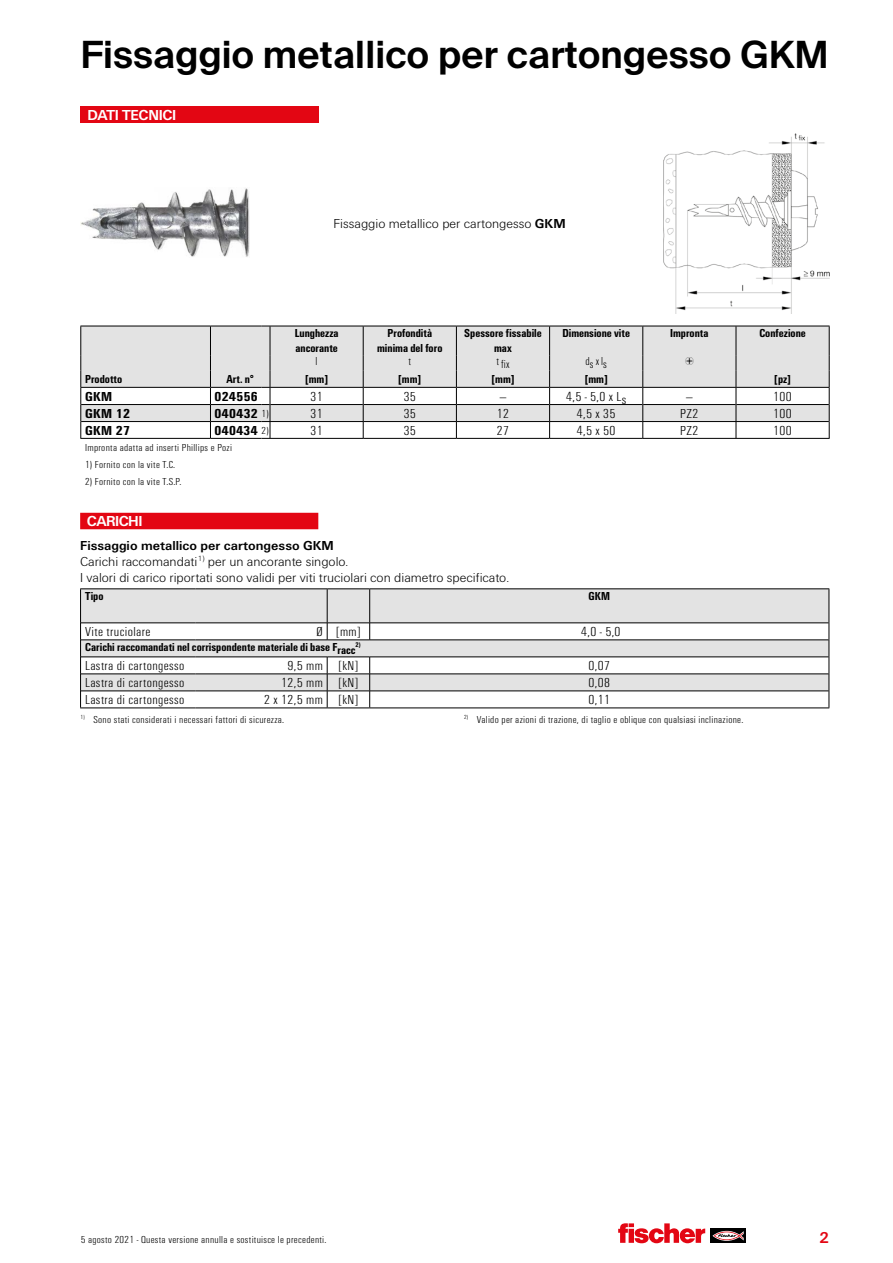
<style>
.page{position:relative;width:893px;height:1263px;background:#fff}
.page>*{position:absolute;margin:0;border:0;box-sizing:border-box;transform-origin:0 0}
.t1{font:600 37.5px "fischerstrong";letter-spacing:.005em;color:#000}
.t2{font:700 15px "Fi We";letter-spacing:-.03em;color:#fff}
.t3{font:600 15px "fischerstrong";color:#e30613}
.t4{font:300 13.5px/16.2px "Fi We";color:#000}
.t5{font:300 condensed 13.5px "Fi We";letter-spacing:.025em;color:#000;scale:1.1 1}
.t6{font:700 condensed 13.5px "Fi We";letter-spacing:.025em;color:#000;scale:1.1 1}
.t7{font:700 condensed 12px/14.4px "Fi We";color:#000;text-align:center}
.t8{font:300 condensed 12px "Fi We";color:#000}
.t9{font:300 condensed 10.5px "Fi We";letter-spacing:.025em;color:#000;scale:1.1 1}
.t10{font:700 condensed 7.05px "Fi We";color:#000}
.s1{font-weight:700}
.s2{font-weight:300;font-size:10.5px}
</style>
<div class="page">
<div style="left:711px;top:1229px;width:35px;height:14px;background:#000"></div>
<svg style="left:712px;top:1231px;width:32px;height:10px"></svg>
<svg style="left:618px;top:1223px;width:87px;height:20px"></svg>
<div style="left:81px;top:327px;width:748px;height:29px;background:#e3e3e3"></div>
<hr style="left:210px;top:326px;width:1px;height:30px;background:#000">
<hr style="left:270px;top:326px;width:1px;height:30px;background:#000">
<hr style="left:80px;top:326px;width:1px;height:30px;background:#000">
<hr style="left:80px;top:326px;width:130px;height:1px;background:#000">
<hr style="left:210px;top:326px;width:51px;height:1px;background:#000">
<hr style="left:270px;top:326px;width:93px;height:1px;background:#000">
<hr style="left:363px;top:326px;width:93px;height:1px;background:#000">
<hr style="left:456px;top:326px;width:94px;height:1px;background:#000">
<hr style="left:550px;top:326px;width:93px;height:1px;background:#000">
<hr style="left:643px;top:326px;width:93px;height:1px;background:#000">
<hr style="left:736px;top:326px;width:94px;height:1px;background:#000">
<hr style="left:363px;top:326px;width:1px;height:30px;background:#000">
<hr style="left:456px;top:326px;width:1px;height:30px;background:#000">
<hr style="left:549px;top:326px;width:1px;height:30px;background:#000">
<hr style="left:642px;top:326px;width:1px;height:30px;background:#000">
<hr style="left:736px;top:326px;width:1px;height:30px;background:#000">
<hr style="left:829px;top:326px;width:1px;height:30px;background:#000">
<div style="left:81px;top:106px;width:238px;height:17px;background:#e30613"></div>
<img style="left:81px;top:188px;width:168px;height:69px">
<img style="left:663px;top:133px;width:166px;height:180px">
<hr style="left:80px;top:588px;width:115px;height:1px;background:#000">
<hr style="left:195px;top:588px;width:132px;height:1px;background:#000">
<hr style="left:327px;top:588px;width:43px;height:1px;background:#000">
<hr style="left:370px;top:588px;width:459px;height:1px;background:#000">
<svg style="left:80px;top:589px;width:750px;height:118px"></svg>
<hr style="left:81px;top:657px;width:114px;height:1px;background:#000">
<hr style="left:195px;top:657px;width:132px;height:1px;background:#000">
<hr style="left:327px;top:657px;width:43px;height:1px;background:#000">
<hr style="left:370px;top:657px;width:459px;height:1px;background:#000">
<hr style="left:81px;top:674px;width:114px;height:1px;background:#000">
<hr style="left:195px;top:674px;width:132px;height:1px;background:#000">
<hr style="left:327px;top:674px;width:43px;height:1px;background:#000">
<hr style="left:370px;top:674px;width:459px;height:1px;background:#000">
<hr style="left:81px;top:691px;width:114px;height:1px;background:#000">
<hr style="left:195px;top:691px;width:132px;height:1px;background:#000">
<hr style="left:327px;top:691px;width:43px;height:1px;background:#000">
<hr style="left:370px;top:691px;width:459px;height:1px;background:#000">
<hr style="left:81px;top:623px;width:114px;height:1px;background:#000">
<hr style="left:195px;top:623px;width:132px;height:1px;background:#000">
<hr style="left:327px;top:623px;width:43px;height:1px;background:#000">
<hr style="left:370px;top:623px;width:459px;height:1px;background:#000">
<hr style="left:81px;top:640px;width:114px;height:1px;background:#000">
<hr style="left:195px;top:640px;width:132px;height:1px;background:#000">
<hr style="left:327px;top:640px;width:43px;height:1px;background:#000">
<hr style="left:370px;top:640px;width:459px;height:1px;background:#000">
<hr style="left:80px;top:707px;width:115px;height:1px;background:#000">
<hr style="left:195px;top:707px;width:132px;height:1px;background:#000">
<hr style="left:327px;top:707px;width:43px;height:1px;background:#000">
<hr style="left:370px;top:707px;width:459px;height:1px;background:#000">
<div style="left:80px;top:513px;width:238px;height:16px;background:#e30613"></div>
<svg style="left:80px;top:356px;width:750px;height:83px"></svg>
<h1 class="t1" style="left:81px;top:33px;width:749px">Fissaggio metallico per cartongesso GKM</h1>
<h2 class="t2" style="left:88px;top:107px;width:90px">DATI TECNICI</h2>
<p class="t4" style="left:334px;top:215px;width:234px">Fissaggio metallico per cartongesso <span class="s1">GKM</span></p>
<p class="t7" style="left:295px;top:326px;width:45px;text-align:left">Lunghezza ancorante</p>
<p class="t7" style="left:377px;top:326px;width:67px">Profondità minima del foro</p>
<p class="t7" style="left:464px;top:326px;width:79px">Spessore fissabile max</p>
<p class="t7" style="left:562px;top:326px;width:69px">Dimensione vite</p>
<p class="t7" style="left:670px;top:326px;width:40px">Impronta</p>
<p class="t7" style="left:759px;top:326px;width:48px">Confezione</p>
<p class="t8" style="left:316px;top:354px;width:3px">l</p>
<p class="t8" style="left:409px;top:354px;width:4px">t</p>
<p class="t8" style="left:497px;top:357px;width:14px">t fix</p>
<p class="t8" style="left:585px;top:354px;width:23px">ds x ls</p>
<p class="t7" style="left:85px;top:372px;width:39px">Prodotto</p>
<p class="t7" style="left:226px;top:372px;width:29px">Art. n°</p>
<p class="t7" style="left:305px;top:372px;width:25px">[mm]</p>
<p class="t7" style="left:398px;top:372px;width:25px">[mm]</p>
<p class="t7" style="left:491px;top:372px;width:25px">[mm]</p>
<p class="t7" style="left:585px;top:372px;width:25px">[mm]</p>
<p class="t7" style="left:774px;top:372px;width:18px">[pz]</p>
<p class="t6" style="left:85px;top:389px;width:26px">GKM</p>
<p class="t6" style="left:214px;top:389px;width:41px">024556</p>
<p class="t5" style="left:310px;top:389px;width:13px">31</p>
<p class="t5" style="left:404px;top:389px;width:13px">35</p>
<p class="t5" style="left:500px;top:389px;width:7px">—</p>
<p class="t5" style="left:566px;top:389px;width:56px">4,5 - 5,0 x Ls</p>
<p class="t5" style="left:686px;top:389px;width:7px">—</p>
<p class="t5" style="left:773px;top:389px;width:18px">100</p>
<p class="t6" style="left:85px;top:406px;width:42px">GKM 12</p>
<p class="t6" style="left:214px;top:406px;width:51px">040432 <span class="s2">1)</span></p>
<p class="t5" style="left:310px;top:406px;width:13px">31</p>
<p class="t5" style="left:404px;top:406px;width:13px">35</p>
<p class="t5" style="left:497px;top:406px;width:13px">12</p>
<p class="t5" style="left:577px;top:406px;width:37px">4,5 x 35</p>
<p class="t5" style="left:680px;top:406px;width:18px">PZ2</p>
<p class="t5" style="left:773px;top:406px;width:18px">100</p>
<p class="t6" style="left:85px;top:423px;width:42px">GKM 27</p>
<p class="t6" style="left:214px;top:423px;width:51px">040434 <span class="s2">2)</span></p>
<p class="t5" style="left:310px;top:423px;width:13px">31</p>
<p class="t5" style="left:404px;top:423px;width:13px">35</p>
<p class="t5" style="left:497px;top:423px;width:13px">27</p>
<p class="t5" style="left:577px;top:423px;width:37px">4,5 x 50</p>
<p class="t5" style="left:680px;top:423px;width:18px">PZ2</p>
<p class="t5" style="left:773px;top:423px;width:18px">100</p>
<p class="t9" style="left:85px;top:442px;width:135px">Impronta adatta ad inserti Phillips e Pozi</p>
<p class="t9" style="left:85px;top:459px;width:84px">1) Fornito con la vite T.C.</p>
<p class="t9" style="left:85px;top:476px;width:89px">2) Fornito con la vite T.S.P.</p>
<h2 class="t2" style="left:87px;top:512px;width:57px">CARICHI</h2>
<p class="t4" style="left:80px;top:537px;width:430px"><span class="s1">Fissaggio metallico per cartongesso GKM<br></span>Carichi raccomandati<sup>1)</sup> per un ancorante singolo.<br>I valori di carico riportati sono validi per viti truciolari con diametro specificato.</p>
<p class="t7" style="left:85px;top:589px;width:20px">Tipo</p>
<p class="t7" style="left:589px;top:589px;width:23px">GKM</p>
<p class="t5" style="left:85px;top:624px;width:61px">Vite truciolare</p>
<p class="t5" style="left:316px;top:624px;width:42px">Ø [mm]</p>
<p class="t5" style="left:581px;top:624px;width:37px">4,0 - 5,0</p>
<p class="t7" style="left:85px;top:640px;width:272px">Carichi raccomandati nel corrispondente materiale di base Fracc</p>
<p class="t10" style="left:356px;top:641px;width:7px">2)</p>
<p class="t5" style="left:85px;top:659px;width:92px">Lastra di cartongesso</p>
<p class="t5" style="left:288px;top:659px;width:66px">9,5 mm [kN]</p>
<p class="t5" style="left:589px;top:659px;width:21px">0,07</p>
<p class="t5" style="left:85px;top:676px;width:92px">Lastra di cartongesso</p>
<p class="t5" style="left:281px;top:676px;width:71px">12,5 mm [kN]</p>
<p class="t5" style="left:589px;top:676px;width:21px">0,08</p>
<p class="t5" style="left:85px;top:693px;width:92px">Lastra di cartongesso</p>
<p class="t5" style="left:264px;top:693px;width:87px">2 x 12,5 mm [kN]</p>
<p class="t5" style="left:589px;top:693px;width:21px">0,11</p>
<p class="t9" style="left:81px;top:713px;width:187px"><sup>1)</sup> Sono stati considerati i necessari fattori di sicurezza.</p>
<p class="t9" style="left:464px;top:713px;width:256px"><sup>2)</sup> Valido per azioni di trazione, di taglio e oblique con qualsiasi inclinazione.</p>
<p class="t9" style="left:81px;top:1234px;width:225px">5 agosto 2021 - Questa versione annulla e sostituisce le precedenti.</p>
<h2 class="t3" style="left:819px;top:1229px;width:12px">2</h2>
</div>
